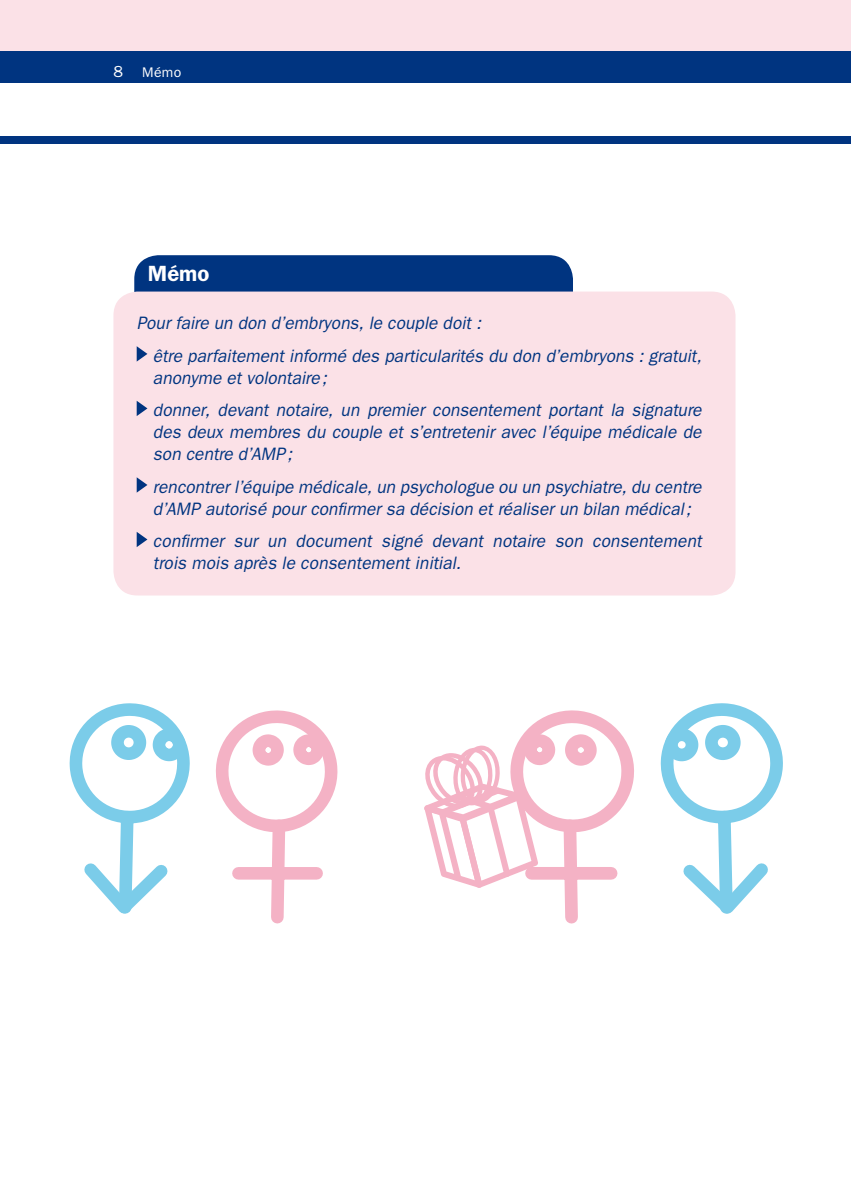
<style>
.page{position:relative;width:851px;height:1191px;background:#fff}
.page>*{position:absolute;margin:0;border:0;box-sizing:border-box;transform-origin:0 0}
.t1{font:600 22.2px "Franklin Gothic";color:#fff}
.t2{font:italic 18px/22px "Franklin Gothic";letter-spacing:.005em;color:#003480;scale:.96 1}
.t3{font:14px "Franklin Gothic";color:#fff}
.s1{font-size:16px}
</style>
<div class="page">
<hr style="left:850px;top:51px;width:1px;height:31px;background:#003480">
<div style="left:0;top:0;width:850px;height:83px;background:#fbe1e7"></div>
<div style="left:0;top:51px;width:850px;height:31px;background:#003480"></div>
<div style="left:0;top:137px;width:850px;height:7px;background:#003480"></div>
<div style="left:134px;top:255px;width:439px;height:78px;background:#003480;border-radius:24px"></div>
<div style="left:113px;top:291px;width:622px;height:304px;background:#fbe1e7;border-radius:24px"></div>
<svg style="left:137px;top:346px;width:10px;height:15px"></svg>
<svg style="left:137px;top:401px;width:10px;height:15px"></svg>
<svg style="left:137px;top:477px;width:10px;height:15px"></svg>
<svg style="left:137px;top:532px;width:10px;height:15px"></svg>
<svg style="left:216px;top:711px;width:121px;height:213px"></svg>
<svg style="left:73px;top:703px;width:117px;height:211px"></svg>
<svg style="left:660px;top:703px;width:123px;height:211px"></svg>
<svg style="left:424px;top:710px;width:210px;height:214px"></svg>
<p class="t3" style="left:113px;top:64px;width:69px"><span class="s1">8</span> Mémo</p>
<p class="t1" style="left:148px;top:261px;width:63px">Mémo</p>
<p class="t2" style="left:153px;top:307px;width:573px;line-height:32.6px;text-indent:-16px">Pour faire un don d’embryons, le couple doit :<br>être parfaitement informé des particularités du don d’embryons : gratuit,</p>
<p class="t2" style="left:153px;top:361px;width:573px;line-height:32.6px">anonyme et volontaire;<br>donner, devant notaire, un premier consentement portant la signature</p>
<p class="t2" style="left:153px;top:421px;width:573px">des deux membres du couple et s’entretenir avec l’équipe médicale de son centre d’AMP;</p>
<p class="t2" style="left:153px;top:475px;width:573px">rencontrer l’équipe médicale, un psychologue ou un psychiatre, du centre d’AMP autorisé pour confirmer sa décision et réaliser un bilan médical;</p>
<p class="t2" style="left:153px;top:530px;width:573px">confirmer sur un document signé devant notaire son consentement trois mois après le consentement initial.</p>
</div>
